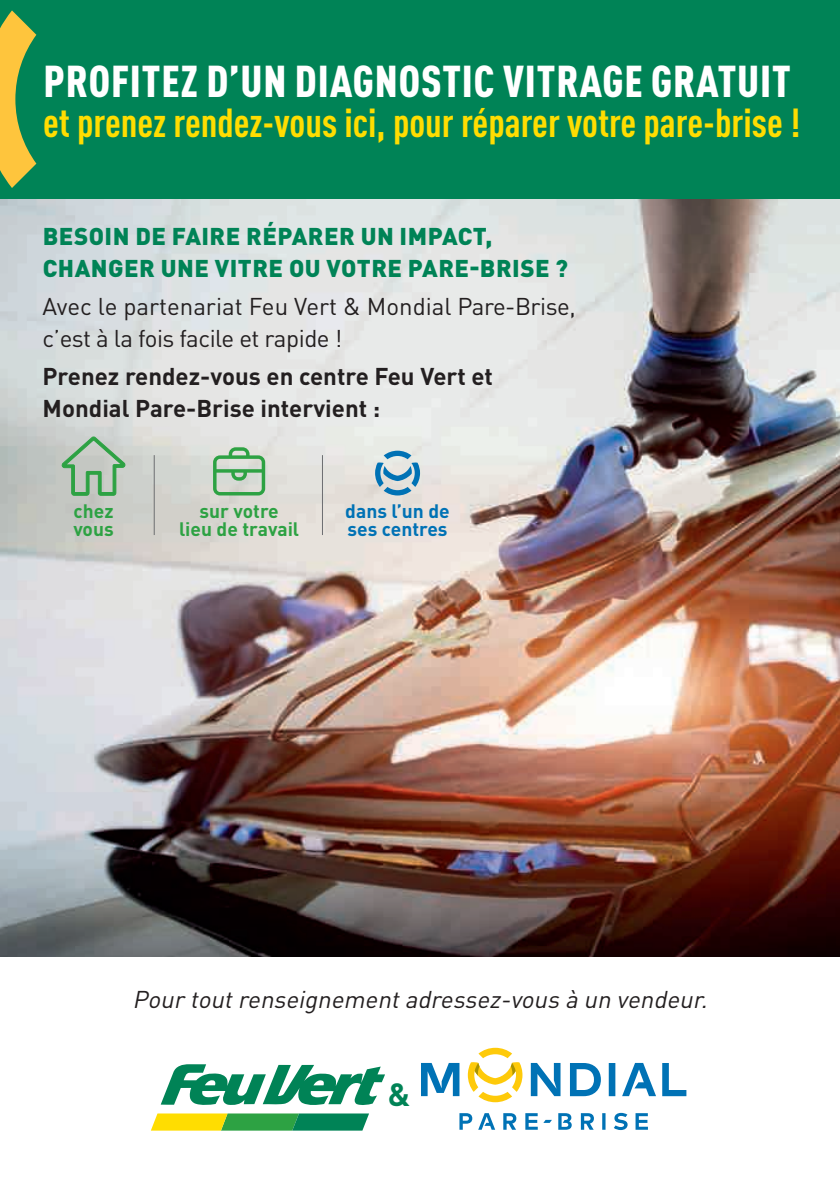
<style>
.page{position:relative;width:840px;height:1191px;background:#fff}
.page>*{position:absolute;margin:0;border:0;box-sizing:border-box;transform-origin:0 0}
.t1{font:900 condensed 44px "DIN Pro";letter-spacing:.02em;color:#fff}
.t2{font:700 condensed 40px "DIN Pro";color:#ffdd01}
.t3{font:700 31.8px "DIN Pro";color:#008356}
.t4{font:24px/32px "DIN Pro";letter-spacing:-.02em;color:#231f20}
.t5{font:900 24px/32px "DIN Pro";letter-spacing:.02em;color:#008356}
.t6{font:700 24px/32px "DIN Pro";color:#231f20}
.t7{font:italic 24px "DIN Pro";color:#231f20}
.t8{font:700 19.2px/18px "DIN Pro";color:#2da243}
.t9{font:700 19.2px/18px "DIN Pro";color:#0072b5}
</style>
<div class="page">
<img style="left:0;top:198px;width:839px;height:758px">
<div style="left:0;top:0;width:839px;height:198px;background:#008356"></div>
<svg style="left:0;top:10px;width:36px;height:178px"></svg>
<svg style="left:375px;top:451px;width:45px;height:44px;background:#94bbcf"></svg>
<svg style="left:61px;top:436px;width:65px;height:60px;background:#a4c1a8"></svg>
<svg style="left:213px;top:447px;width:52px;height:48px;background:#a0c8a4"></svg>
<hr style="left:154px;top:455px;width:1px;height:80px;background:#6d6e71">
<hr style="left:322px;top:455px;width:1px;height:80px;background:#6d6e71">
<svg style="left:421px;top:1047px;width:265px;height:83px"></svg>
<svg style="left:161px;top:1064px;width:224px;height:41px"></svg>
<svg style="left:151px;top:1113px;width:218px;height:17px;background:#6cb03f"></svg>
<h1 class="t1" style="left:44px;top:56px;width:748px">PROFITEZ D’UN DIAGNOSTIC VITRAGE GRATUIT</h1>
<h2 class="t2" style="left:43px;top:100px;width:758px">et prenez rendez-vous ici, pour réparer votre pare-brise !</h2>
<p class="t5" style="left:43px;top:221px;width:526px">BESOIN DE FAIRE RÉPARER UN IMPACT,<br>CHANGER UNE VITRE OU VOTRE PARE-BRISE ?</p>
<p class="t4" style="left:43px;top:293px;width:534px">Avec le partenariat Feu Vert &amp; Mondial Pare-Brise, c’est à la fois facile et rapide !</p>
<p class="t6" style="left:43px;top:360px;width:452px">Prenez rendez-vous en centre Feu Vert et<br>Mondial Pare-Brise intervient :</p>
<p class="t8" style="left:73px;top:502px;width:42px">chez vous</p>
<p class="t8" style="left:179px;top:502px;width:122px;text-align:center">sur votre<br>lieu de travail</p>
<p class="t9" style="left:345px;top:502px;width:106px">dans l’un de ses centres</p>
<p class="t7" style="left:132px;top:990px;width:580px">Pour tout renseignement adressez-vous à un vendeur.</p>
<h3 class="t3" style="left:387px;top:1076px;width:24px">&amp;</h3>
</div>
